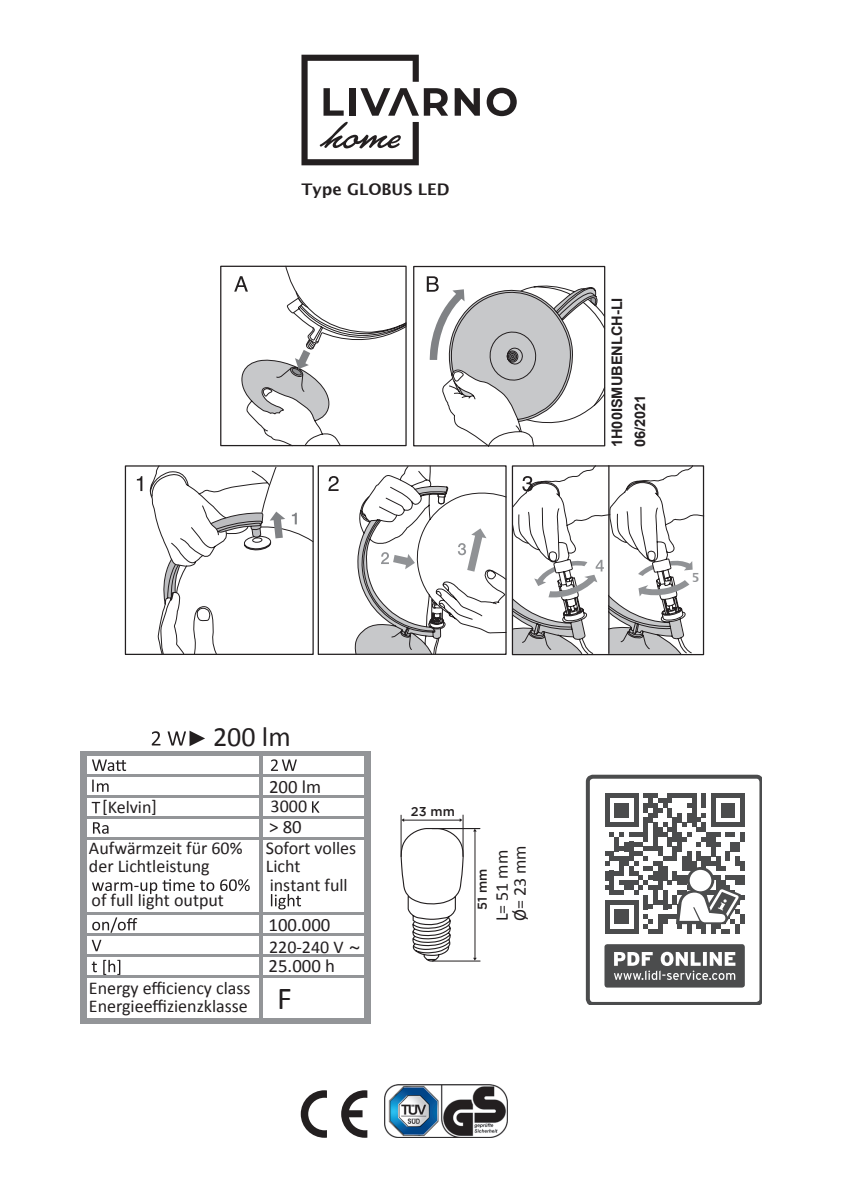
<style>
.page{position:relative;width:842px;height:1191px;background:#fff}
.page>*{position:absolute;margin:0;border:0;box-sizing:border-box;transform-origin:0 0}
.t1{font:28px "Calibri";color:#231f20}
.t2{font:18.8px "Calibri";color:#231f20}
.t3{font:18px/18px "Calibri";color:#231f20}
.t4{font:700 16px "Lucida Grande";color:#231f20}
.t5{font:700 14.6px/22.8px "Arial";color:#231f20}
.t6{font:500 12.8px "Gotham";color:#231f20}
.t7{font:700 12.6px "Lucida Grande";color:#909295}
.s1{font-family:"Lucida Grande"}
</style>
<div class="page">
<svg style="left:220px;top:265px;width:386px;height:182px"></svg>
<svg style="left:124px;top:465px;width:580px;height:191px"></svg>
<svg style="left:301px;top:1090px;width:26px;height:47px"></svg>
<svg style="left:341px;top:1090px;width:26px;height:47px"></svg>
<img style="left:384px;top:1084px;width:124px;height:53px">
<svg style="left:80px;top:751px;width:291px;height:272px;fill:#939598"></svg>
<div style="left:87px;top:756px;width:171px;height:17px;background:#fff"></div>
<div style="left:264px;top:756px;width:100px;height:17px;background:#fff"></div>
<div style="left:87px;top:777px;width:171px;height:17px;background:#fff"></div>
<div style="left:264px;top:777px;width:100px;height:17px;background:#fff"></div>
<div style="left:87px;top:798px;width:171px;height:17px;background:#fff"></div>
<div style="left:264px;top:798px;width:100px;height:17px;background:#fff"></div>
<div style="left:87px;top:819px;width:171px;height:17px;background:#fff"></div>
<div style="left:264px;top:819px;width:100px;height:17px;background:#fff"></div>
<div style="left:87px;top:840px;width:171px;height:72px;background:#fff"></div>
<div style="left:264px;top:840px;width:100px;height:72px;background:#fff"></div>
<div style="left:87px;top:916px;width:171px;height:17px;background:#fff"></div>
<div style="left:264px;top:916px;width:100px;height:17px;background:#fff"></div>
<div style="left:87px;top:936px;width:171px;height:17px;background:#fff"></div>
<div style="left:264px;top:936px;width:100px;height:17px;background:#fff"></div>
<div style="left:87px;top:957px;width:171px;height:17px;background:#fff"></div>
<div style="left:264px;top:957px;width:100px;height:17px;background:#fff"></div>
<svg style="left:92px;top:759px;width:34px;height:12px"></svg>
<svg style="left:92px;top:779px;width:17px;height:13px"></svg>
<svg style="left:92px;top:802px;width:8px;height:11px"></svg>
<svg style="left:93px;top:822px;width:16px;height:11px"></svg>
<svg style="left:92px;top:917px;width:45px;height:15px"></svg>
<svg style="left:92px;top:939px;width:9px;height:12px"></svg>
<svg style="left:92px;top:961px;width:5px;height:11px"></svg>
<svg style="left:103px;top:959px;width:17px;height:16px"></svg>
<svg style="left:312px;top:801px;width:7px;height:11px"></svg>
<svg style="left:271px;top:894px;width:30px;height:15px"></svg>
<svg style="left:168px;top:730px;width:37px;height:16px"></svg>
<svg style="left:152px;top:731px;width:8px;height:14px"></svg>
<svg style="left:92px;top:879px;width:122px;height:15px"></svg>
<svg style="left:220px;top:879px;width:30px;height:12px"></svg>
<svg style="left:271px;top:759px;width:26px;height:12px"></svg>
<hr style="left:432px;top:960px;width:48px;height:1px;background:#231f20">
<hr style="left:432px;top:828px;width:48px;height:1px;background:#231f20">
<hr style="left:463px;top:815px;width:1px;height:41px;background:#231f20">
<hr style="left:401px;top:815px;width:1px;height:41px;background:#231f20">
<svg style="left:400px;top:818px;width:64px;height:144px"></svg>
<hr style="left:475px;top:831px;width:1px;height:127px;background:#231f20">
<svg style="left:455px;top:88px;width:25px;height:28px"></svg>
<svg style="left:487px;top:88px;width:30px;height:28px"></svg>
<svg style="left:301px;top:55px;width:147px;height:110px"></svg>
<div style="left:87px;top:978px;width:171px;height:39px;background:#fff"></div>
<div style="left:263px;top:978px;width:101px;height:39px;background:#fff"></div>
<svg style="left:586px;top:774px;width:176px;height:230px"></svg>
<div style="left:604px;top:944px;width:141px;height:43px;background:#4b4c4d;border-radius:3px"></div>
<svg style="left:614px;top:951px;width:121px;height:29px"></svg>
<svg style="left:605px;top:793px;width:140px;height:140px"></svg>
<p class="t4" style="left:301px;top:176px;width:149px">Type GLOBUS LED</p>
<h1 class="t1" style="left:213px;top:719px;width:79px">200 lm</h1>
<p class="t2" style="left:269px;top:774px;width:54px">200 lm</p>
<p class="t3" style="left:102px;top:797px;width:56px">[Kelvin]</p>
<p class="t6" style="left:411px;top:804px;width:45px">23 mm</p>
<p class="t3" style="left:271px;top:796px;width:38px">3000</p>
<p class="t2" style="left:269px;top:815px;width:34px">&gt; 80</p>
<p class="t3" style="left:89px;top:838px;width:155px">Aufwärmzeit für 60% der Lichtleistung</p>
<p class="t3" style="left:266px;top:838px;width:92px">Sofort volles<br>Licht</p>
<p class="t3" style="left:92px;top:890px;width:134px">of full light output</p>
<p class="t3" style="left:270px;top:875px;width:79px">instant full</p>
<p class="t2" style="left:269px;top:912px;width:63px">100.000</p>
<p class="t2" style="left:269px;top:954px;width:68px">25.000 h</p>
<p class="t3" style="left:269px;top:937px;width:93px">220-240 V <span class="s1">~</span></p>
<p class="t3" style="left:89px;top:978px;width:204px">Energy efficiency class<br>Energieeffizienzklasse <sup>F</sup></p>
<p class="t6" style="left:475px;top:910px;width:43px;rotate:-90deg">51 mm</p>
<p class="t3" style="left:492px;top:921px;width:78px;rotate:-90deg">L= 51 mm<br>Ø= 23 mm</p>
<p class="t5" style="left:606px;top:447px;width:151px;rotate:-90deg">1H00ISMUBENLCH-LI<br>06/2021</p>
<p class="t7" style="left:692px;top:567px;width:10px">5</p>
</div>
